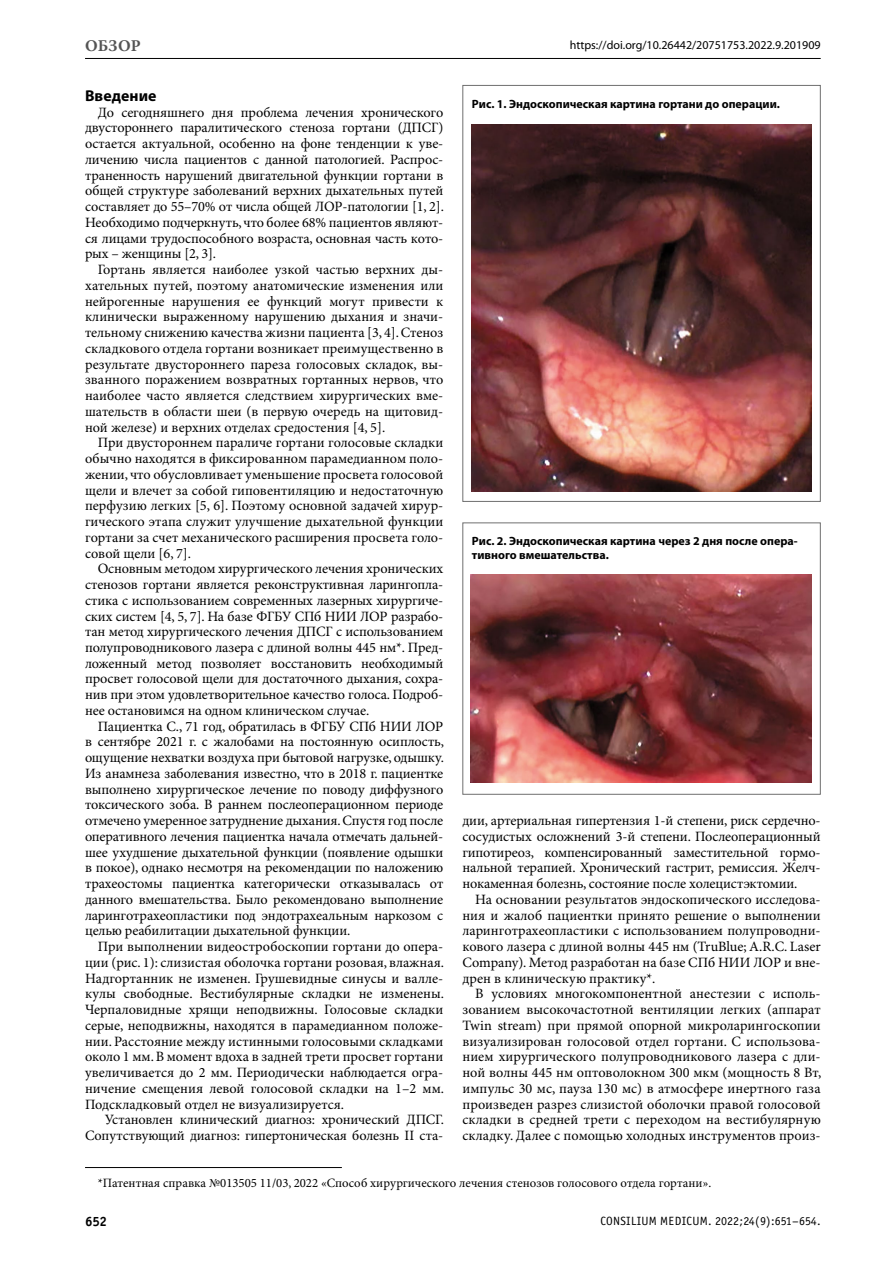
<style>
.page{position:relative;width:893px;height:1263px;background:#fff}
.page>*{position:absolute;margin:0;border:0;box-sizing:border-box;transform-origin:0 0}
.t1{font:700 16.5px "Minion Pro";color:#545454}
.t2{font:700 15.75px "Myriad Pro";letter-spacing:.005em;color:#000}
.t3{font:14.25px/15.8px "Minion Pro";letter-spacing:-.01em;color:#000;text-align:justify}
.t4{font:13.5px "Officina Sans Bold C";color:#000}
.t5{font:12.75px "Minion Pro";color:#000}
.t6{font:700 12px/14.2px "Myriad Pro";color:#000}
.t7{font:12px "Myriad Pro";color:#000}
.t8{font:12px "Officina Sans Book C";letter-spacing:.025em;color:#000}
</style>
<div class="page">
<hr style="left:85px;top:58px;width:736px;height:1px;background:#000">
<img style="left:471px;top:124px;width:341px;height:368px">
<div style="left:462px;top:85px;width:359px;height:417px;border:1px solid #6f6f6f"></div>
<img style="left:471px;top:574px;width:340px;height:209px">
<div style="left:462px;top:522px;width:359px;height:273px;border:1px solid #6f6f6f"></div>
<hr style="left:85px;top:1167px;width:257px;height:1px;background:#000">
<p class="t1" style="left:85px;top:36px;width:25px">Обзор</p>
<p class="t2" style="left:85px;top:87px;width:73px">Введение</p>
<p class="t3" style="left:85px;top:105px;width:360px;text-align:left;text-indent:13px">До сегодняшнего дня проблема лечения хронического двустороннего паралитического стеноза гортани (ДПСГ) остается актуальной, особенно на фоне тенденции к уве&shy;личению числа пациентов с данной патологией. Распрос&shy;траненность нарушений двигательной функции гортани в общей структуре заболеваний верхних дыхательных путей составляет до 55–70% от числа общей ЛОР-патологии [1, 2].<br>Необходимо подчеркнуть, что более 68% пациентов являют&shy;ся лицами трудоспособного возраста, основная часть кото&shy;рых – женщины [2, 3].</p>
<p class="t3" style="left:85px;top:262px;width:360px;text-indent:13px">Гортань является наиболее узкой частью верхних ды&shy;хательных путей, поэтому анатомические изменения или нейрогенные нарушения ее функций могут привести к клинически выраженному нарушению дыхания и значи&shy;тельному снижению качества жизни пациента [3, 4]. Стеноз складкового отдела гортани возникает преимущественно в результате двустороннего пареза голосовых складок, вы&shy;званного поражением возвратных гортанных нервов, что наиболее часто является следствием хирургических вме&shy;шательств в области шеи (в первую очередь на щитовид&shy;ной железе) и верхних отделах средостения [4, 5].</p>
<p class="t3" style="left:85px;top:435px;width:360px;text-indent:13px">При двустороннем параличе гортани голосовые складки обычно находятся в фиксированном парамедианном поло&shy;жении, что обусловливает уменьшение просвета голосовой щели и влечет за собой гиповентиляцию и недостаточную перфузию легких [5, 6]. Поэтому основной задачей хирур&shy;гического этапа служит улучшение дыхательной функции гортани за счет механического расширения просвета голо&shy;совой щели [6, 7].</p>
<p class="t3" style="left:85px;top:561px;width:360px;text-indent:13px">Основным методом хирургического лечения хронических стенозов гортани является реконструктивная ларингопла&shy;стика с использованием современных лазерных хирургиче&shy;ских систем [4, 5, 7]. На базе ФГБУ СПб НИИ ЛОР разрабо&shy;тан метод хирургического лечения ДПСГ с использованием полупроводникового лазера с длиной волны 445 нм*. Пред&shy;ложенный метод позволяет восстановить необходимый просвет голосовой щели для достаточного дыхания, сохра&shy;нив при этом удовлетворительное качество голоса. Подроб&shy;нее остановимся на одном клиническом случае.</p>
<p class="t3" style="left:85px;top:719px;width:361px;text-indent:13px">Пациентка С., 71 год, обратилась в ФГБУ СПб НИИ ЛОР в сентябре 2021 г. с жалобами на постоянную осиплость, ощущение нехватки воздуха при бытовой нагрузке, одышку.<br>Из анамнеза заболевания известно, что в 2018 г. пациентке выполнено хирургическое лечение по поводу диффузного токсического зоба. В раннем послеоперационном периоде отмечено умеренное затруднение дыхания. Спустя год после оперативного лечения пациентка начала отмечать дальней&shy;шее ухудшение дыхательной функции (появление одышки в покое), однако несмотря на рекомендации по наложению трахеостомы пациентка категорически отказывалась от данного вмешательства. Было рекомендовано выполнение ларинготрахеопластики под эндотрахеальным наркозом с целью реабилитации дыхательной функции.</p>
<p class="t3" style="left:85px;top:939px;width:361px;text-indent:13px">При выполнении видеостробоскопии гортани до опера&shy;ции (рис. 1): слизистая оболочка гортани розовая, влажная.<br>Надгортанник не изменен. Грушевидные синусы и валле&shy;кулы свободные. Вестибулярные складки не изменены.<br>Черпаловидные хрящи неподвижны. Голосовые складки серые, неподвижны, находятся в парамедианном положе&shy;нии. Расстояние между истинными голосовыми складками около 1 мм. В момент вдоха в задней трети просвет гортани увеличивается до 2 мм. Периодически наблюдается огра&shy;ничение смещения левой голосовой складки на 1–2 мм.<br>Подскладковый отдел не визуализируется.</p>
<p class="t3" style="left:85px;top:1112px;width:360px;text-align:right">Установлен клинический диагноз: хронический ДПСГ.<br>Сопутствующий диагноз: гипертоническая болезнь II ста-</p>
<p class="t7" style="left:570px;top:39px;width:252px">https://doi.org/10.26442/20751753.2022.9.201909</p>
<p class="t6" style="left:472px;top:97px;width:309px">Рис. 1. Эндоскопическая картина гортани до операции.</p>
<p class="t6" style="left:472px;top:534px;width:327px">Рис. 2. Эндоскопическая картина через 2 дня после опера&shy;тивного вмешательства.</p>
<p class="t3" style="left:462px;top:813px;width:360px">дии, артериальная гипертензия 1-й степени, риск сердечно&shy;сосудистых осложнений 3-й степени. Послеоперационный гипотиреоз, компенсированный заместительной гормо&shy;нальной терапией. Хронический гастрит, ремиссия. Желч&shy;нокаменная болезнь, состояние после холецистэктомии.</p>
<p class="t3" style="left:462px;top:892px;width:360px;text-indent:13px">На основании результатов эндоскопического исследова&shy;ния и жалоб пациентки принято решение о выполнении ларинготрахеопластики с использованием полупроводни&shy;кового лазера с длиной волны 445 нм (TruBlue; A.R.C. Laser Company). Метод разработан на базе СПб НИИ ЛОР и вне&shy;дрен в клиническую практику*.</p>
<p class="t3" style="left:462px;top:986px;width:360px;text-indent:13px">В условиях многокомпонентной анестезии с исполь&shy;зованием высокочастотной вентиляции легких (аппарат Twin stream) при прямой опорной микроларингоскопии визуализирован голосовой отдел гортани. С использова&shy;нием хирургического полупроводникового лазера с дли&shy;ной волны 445 нм оптоволокном 300 мкм (мощность 8 Вт, импульс 30 мс, пауза 130 мс) в атмосфере инертного газа произведен разрез слизистой оболочки правой голосовой складки в средней трети с переходом на вестибулярную складку. Далее с помощью холодных инструментов произ-</p>
<p class="t5" style="left:98px;top:1175px;width:615px">*Патентная справка №013505 11/03, 2022 «Способ хирургического лечения стенозов голосового отдела гортани».</p>
<p class="t4" style="left:85px;top:1214px;width:24px">652</p>
<p class="t8" style="left:600px;top:1214px;width:222px">CONSILIUM MEDICUM. 2022;24(9):651–654.</p>
</div>
